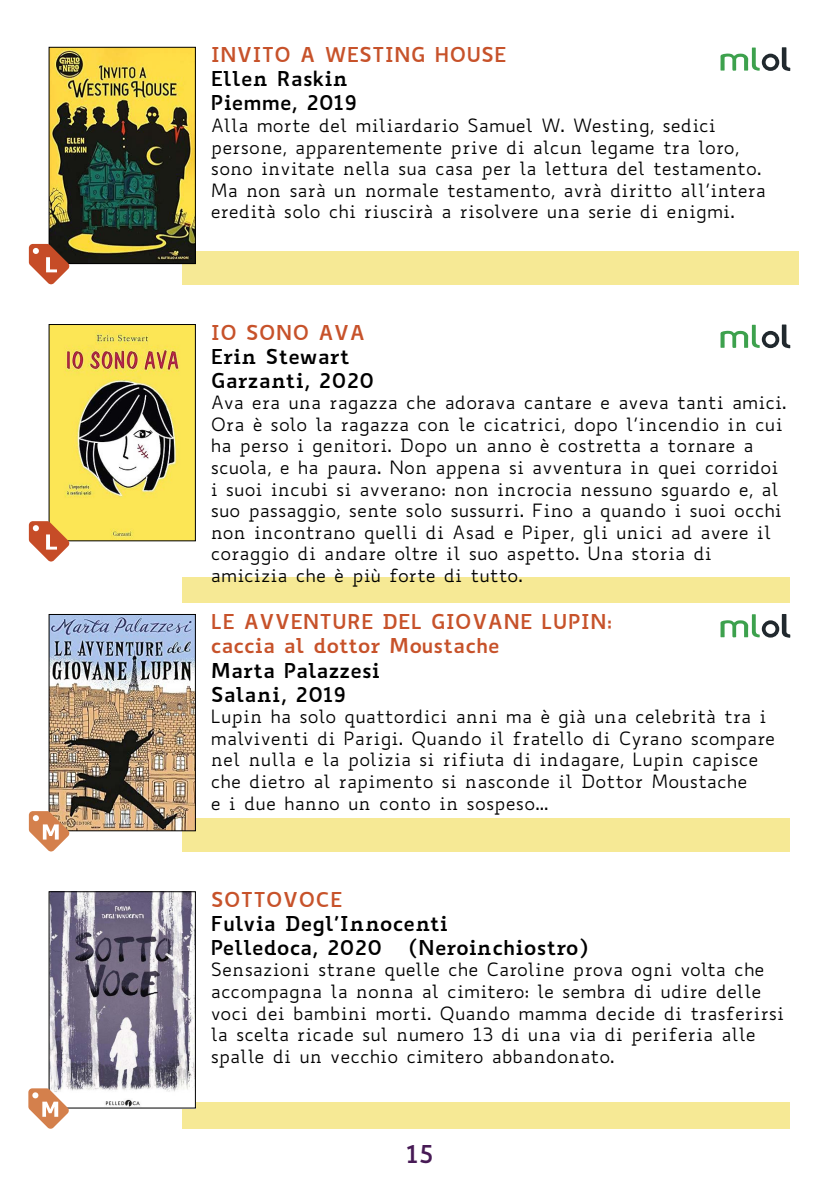
<style>
.page{position:relative;width:840px;height:1191px;background:#fff}
.page>*{position:absolute;margin:0;border:0;box-sizing:border-box;transform-origin:0 0}
.t1{font:700 24px "Biancoenero";color:#471a55}
.t2{font:700 20px/24px "Biancoenero";color:#000}
.t3{font:700 20px/24px "Biancoenero";color:#c7522a}
.t4{font:18px/21.6px "Biancoenero";color:#000}
</style>
<div class="page">
<div style="left:182px;top:251px;width:616px;height:33px;background:#f6e995"></div>
<img style="left:51px;top:49px;width:143px;height:213px">
<div style="left:49px;top:47px;width:147px;height:217px;border:1px solid #000"></div>
<div style="left:182px;top:578px;width:607px;height:25px;background:#f6e995"></div>
<img style="left:51px;top:326px;width:143px;height:213px">
<div style="left:49px;top:324px;width:147px;height:217px;border:1px solid #000"></div>
<div style="left:182px;top:818px;width:607px;height:33px;background:#f6e995"></div>
<img style="left:51px;top:616px;width:143px;height:213px">
<div style="left:49px;top:614px;width:147px;height:217px;border:1px solid #000"></div>
<div style="left:182px;top:1102px;width:607px;height:26px;background:#f6e995"></div>
<img style="left:51px;top:893px;width:143px;height:213px">
<div style="left:49px;top:891px;width:147px;height:217px;border:1px solid #000"></div>
<svg style="left:29px;top:811px;width:40px;height:40px"></svg>
<svg style="left:720px;top:47px;width:70px;height:24px"></svg>
<svg style="left:29px;top:521px;width:40px;height:40px"></svg>
<svg style="left:720px;top:614px;width:70px;height:24px"></svg>
<svg style="left:28px;top:1088px;width:41px;height:40px"></svg>
<svg style="left:29px;top:244px;width:40px;height:40px"></svg>
<svg style="left:720px;top:324px;width:70px;height:24px"></svg>
<p class="t3" style="left:211px;top:40px;width:297px">INVITO A WESTING HOUSE</p>
<p class="t2" style="left:211px;top:64px;width:147px">Ellen Raskin<br>Piemme, 2019</p>
<p class="t4" style="left:211px;top:114px;width:556px">Alla morte del miliardario Samuel W. Westing, sedici persone, apparentemente prive di alcun legame tra loro, sono invitate nella sua casa per la lettura del testamento.<br>Ma non sarà un normale testamento, avrà diritto all’intera eredità solo chi riuscirà a risolvere una serie di enigmi.</p>
<p class="t3" style="left:211px;top:318px;width:156px">IO SONO AVA</p>
<p class="t2" style="left:211px;top:342px;width:165px">Erin Stewart<br>Garzanti, 2020</p>
<p class="t4" style="left:211px;top:391px;width:577px">Ava era una ragazza che adorava cantare e aveva tanti amici.<br>Ora è solo la ragazza con le cicatrici, dopo l’incendio in cui ha perso i genitori. Dopo un anno è costretta a tornare a scuola, e ha paura. Non appena si avventura in quei corridoi i suoi incubi si avverano: non incrocia nessuno sguardo e, al suo passaggio, sente solo sussurri. Fino a quando i suoi occhi non incontrano quelli di Asad e Piper, gli unici ad avere il coraggio di andare oltre il suo aspetto. Una storia di amicizia che è più forte di tutto.</p>
<p class="t3" style="left:211px;top:607px;width:403px">LE AVVENTURE DEL GIOVANE LUPIN: caccia al dottor Moustache</p>
<p class="t2" style="left:211px;top:655px;width:171px">Marta Palazzesi<br>Salani, 2019</p>
<p class="t4" style="left:211px;top:705px;width:565px">Lupin ha solo quattordici anni ma è già una celebrità tra i malviventi di Parigi. Quando il fratello di Cyrano scompare nel nulla e la polizia si rifiuta di indagare, Lupin capisce che dietro al rapimento si nasconde il Dottor Moustache<br>e i due hanno un conto in sospeso...</p>
<p class="t3" style="left:211px;top:885px;width:133px">SOTTOVOCE</p>
<p class="t2" style="left:211px;top:909px;width:239px">Fulvia Degl’Innocenti<br>Pelledoca, 2020</p>
<p class="t2" style="left:408px;top:933px;width:182px">(Neroinchiostro)</p>
<p class="t4" style="left:211px;top:958px;width:574px">Sensazioni strane quelle che Caroline prova ogni volta che accompagna la nonna al cimitero: le sembra di udire delle voci dei bambini morti. Quando mamma decide di trasferirsi la scelta ricade sul numero 13 di una via di periferia alle spalle di un vecchio cimitero abbandonato.</p>
<h1 class="t1" style="left:405px;top:1133px;width:30px">15</h1>
</div>
